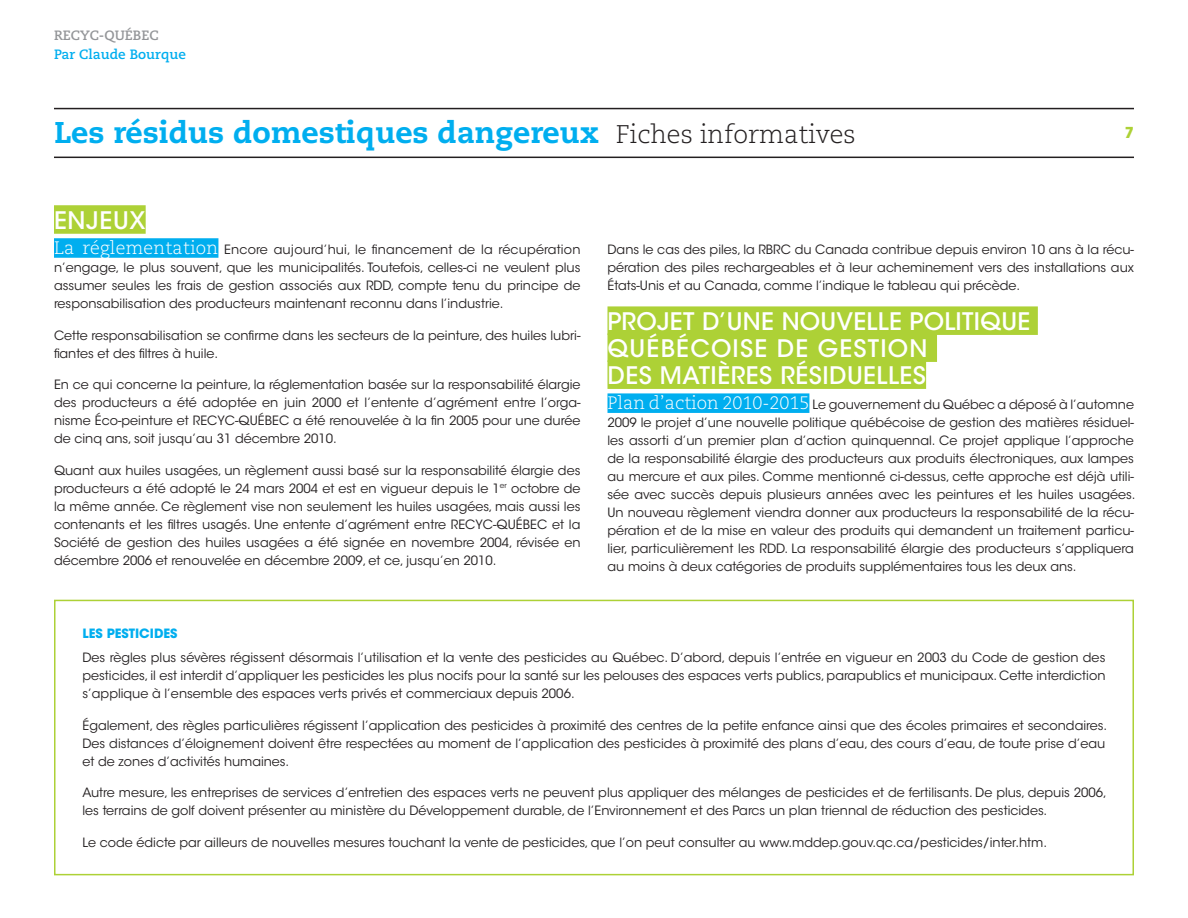
<style>
.page{position:relative;width:1188px;height:918px;background:#fff}
.page>*{position:absolute;margin:0;border:0;box-sizing:border-box;transform-origin:0 0}
.t1{font:800 30px "Caecilia LT Std";color:#00aeef}
.t2{font:500 24px/27px "ITC Avant Garde Std";letter-spacing:.02em;color:#fff}
.t3{font:700 15px "ITC Avant Garde Std";color:#add136}
.t4{font:700 13.5px "Caecilia LT Std";color:#00aeef}
.t5{font:700 13.5px "Caecilia LT Std";color:#939598}
.t6{font:12.75px/18px "ITC Avant Garde Std";color:#231f20;text-align:justify}
.t7{font:700 12.75px "ITC Avant Garde Std";color:#00aeef}
.s1{font-weight:300;font-size:25.5px;color:#231f20}
.s2{font-family:"Caecilia LT Std";font-weight:300;font-size:18px;color:#fff}
</style>
<div class="page">
<hr style="left:54px;top:108px;width:1080px;height:1px;background:#231f20">
<hr style="left:54px;top:157px;width:1080px;height:1px;background:#231f20">
<div style="left:54px;top:205px;width:92px;height:29px;background:#add136"></div>
<div style="left:54px;top:238px;width:164px;height:20px;background:#00aeef"></div>
<div style="left:608px;top:306px;width:430px;height:29px;background:#add136"></div>
<div style="left:608px;top:333px;width:329px;height:29px;background:#add136"></div>
<div style="left:608px;top:360px;width:318px;height:29px;background:#add136"></div>
<div style="left:608px;top:393px;width:201px;height:20px;background:#00aeef"></div>
<div style="left:54px;top:600px;width:1080px;height:275px;border:2px solid #add136"></div>
<p class="t5" style="left:54px;top:28px;width:106px">RECYC-QUÉBEC</p>
<p class="t4" style="left:54px;top:46px;width:134px">Par Claude Bourque</p>
<h1 class="t1" style="left:54px;top:114px;width:803px">Les résidus domestiques dangereux <span class="s1">Fiches informatives</span></h1>
<p class="t3" style="left:1125px;top:123px;width:11px">7</p>
<h2 class="t2" style="left:54px;top:207px;width:93px">ENJEUX</h2>
<p class="t6" style="left:54px;top:241px;width:528px"><span class="s2">La réglementation</span> Encore aujourd’hui, le financement de la récupération n’engage, le plus souvent, que les municipalités. Toutefois, celles-ci ne veulent plus assumer seules les frais de gestion associés aux RDD, compte tenu du principe de responsabilisation des producteurs maintenant reconnu dans l’industrie.</p>
<p class="t6" style="left:54px;top:326px;width:528px">Cette responsabilisation se confirme dans les secteurs de la peinture, des huiles lubri&shy;fiantes et des filtres à huile.</p>
<p class="t6" style="left:54px;top:376px;width:528px">En ce qui concerne la peinture, la réglementation basée sur la responsabilité élargie des producteurs a été adoptée en juin 2000 et l’entente d’agrément entre l’orga&shy;nisme Éco-peinture et RECYC-QUÉBEC a été renouvelée à la fin 2005 pour une durée de cinq ans, soit jusqu’au 31 décembre 2010.</p>
<p class="t6" style="left:54px;top:461px;width:528px">Quant aux huiles usagées, un règlement aussi basé sur la responsabilité élargie des producteurs a été adopté le 24 mars 2004 et est en vigueur depuis le 1<sup>er</sup> octobre de la même année. Ce règlement vise non seulement les huiles usagées, mais aussi les contenants et les filtres usagés. Une entente d’agrément entre RECYC-QUÉBEC et la Société de gestion des huiles usagées a été signée en novembre 2004, révisée en décembre 2006 et renouvelée en décembre 2009, et ce, jusqu’en 2010.</p>
<p class="t6" style="left:608px;top:240px;width:528px">Dans le cas des piles, la RBRC du Canada contribue depuis environ 10 ans à la récu&shy;pération des piles rechargeables et à leur acheminement vers des installations aux États-Unis et au Canada, comme l’indique le tableau qui précède.</p>
<h2 class="t2" style="left:608px;top:308px;width:424px">PROJET D’UNE NOUVELLE POLITIQUE<br>QUÉBÉCOISE DE GESTION<br>DES MATIÈRES RÉSIDUELLES</h2>
<p class="t6" style="left:607px;top:396px;width:529px"><span class="s2">Plan d’action 2010-2015</span> Le gouvernement du Québec a déposé à l’automne 2009 le projet d’une nouvelle politique québécoise de gestion des matières résiduel&shy;les assorti d’un premier plan d’action quinquennal. Ce projet applique l’approche de la responsabilité élargie des producteurs aux produits électroniques, aux lampes au mercure et aux piles. Comme mentionné ci-dessus, cette approche est déjà utili&shy;sée avec succès depuis plusieurs années avec les peintures et les huiles usagées.<br>Un nouveau règlement viendra donner aux producteurs la responsabilité de la récu&shy;pération et de la mise en valeur des produits qui demandent un traitement particu&shy;lier, particulièrement les RDD. La responsabilité élargie des producteurs s’appliquera au moins à deux catégories de produits supplémentaires tous les deux ans.</p>
<p class="t7" style="left:83px;top:625px;width:97px">LES PESTICIDES</p>
<p class="t6" style="left:83px;top:649px;width:1024px">Des règles plus sévères régissent désormais l’utilisation et la vente des pesticides au Québec. D’abord, depuis l’entrée en vigueur en 2003 du Code de gestion des pesticides, il est interdit d’appliquer les pesticides les plus nocifs pour la santé sur les pelouses des espaces verts publics, parapublics et municipaux. Cette interdiction s’applique à l’ensemble des espaces verts privés et commerciaux depuis 2006.</p>
<p class="t6" style="left:83px;top:716px;width:1026px;text-align:left">Également, des règles particulières régissent l’application des pesticides à proximité des centres de la petite enfance ainsi que des écoles primaires et secondaires.<br>Des distances d’éloignement doivent être respectées au moment de l’application des pesticides à proximité des plans d’eau, des cours d’eau, de toute prise d’eau et de zones d’activités humaines.</p>
<p class="t6" style="left:83px;top:784px;width:1026px">Autre mesure, les entreprises de services d’entretien des espaces verts ne peuvent plus appliquer des mélanges de pesticides et de fertilisants. De plus, depuis 2006, les terrains de golf doivent présenter au ministère du Développement durable, de l’Environnement et des Parcs un plan triennal de réduction des pesticides.</p>
<p class="t6" style="left:83px;top:833px;width:966px">Le code édicte par ailleurs de nouvelles mesures touchant la vente de pesticides, que l’on peut consulter au www.mddep.gouv.qc.ca/pesticides/inter.htm.</p>
</div>
